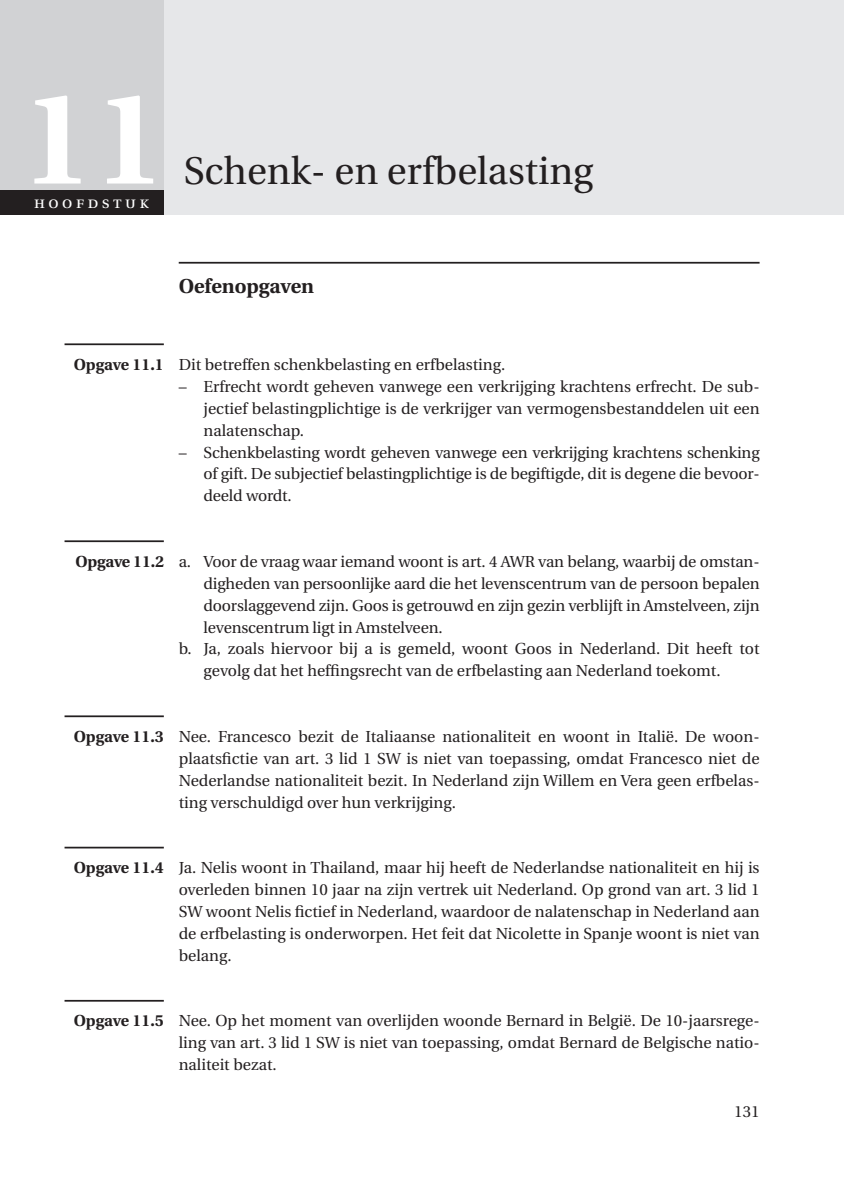
<style>
.page{position:relative;width:844px;height:1191px;background:#fff}
.page>*{position:absolute;margin:0;border:0;box-sizing:border-box;transform-origin:0 0}
.t1{font:700 129.5px "Utopia";color:#fff}
.t2{font:38.5px "Utopia";color:#231f20}
._1_1_kop{font:700 20.12px "Utopia";color:#231f20}
.t3{font:16.8px "Utopia Regular SC";letter-spacing:.21em;color:#fff}
.plat_inspring_ID{font:15.92px/21.9px "Utopia";color:#231f20;text-align:justify}
.s1{font-weight:700}
</style>
<div class="page">
<div style="left:0;top:0;width:164px;height:215px;background:#d1d2d4"></div>
<div style="left:164px;top:0;width:679px;height:215px;background:#e6e7e9"></div>
<div style="left:0;top:190px;width:164px;height:25px;background:#231f20"></div>
<hr style="left:179px;top:262px;width:580px;height:2px;background:#231f20">
<hr style="left:64px;top:343px;width:100px;height:2px;background:#231f20">
<hr style="left:64px;top:540px;width:100px;height:2px;background:#231f20">
<hr style="left:64px;top:715px;width:100px;height:2px;background:#231f20">
<hr style="left:64px;top:846px;width:100px;height:2px;background:#231f20">
<hr style="left:64px;top:1000px;width:100px;height:1px;background:#231f20">
<p class="t1" style="left:21px;top:65px;width:147px">11</p>
<p class="t3" style="left:34px;top:193px;width:116px">hoofdstuk</p>
<p class="t2" style="left:184px;top:149px;width:411px">Schenk- en erfbelasting</p>
<p class="_1_1_kop" style="left:179px;top:275px;width:137px">Oefenopgaven</p>
<p class="plat_inspring_ID" style="left:74px;top:354px;width:433px"><span class="s1">Opgave 11.1</span> Dit betreffen schenkbelasting en erfbelasting.</p>
<p class="plat_inspring_ID" style="left:203px;top:376px;width:557px;text-indent:-25px">– Erfrecht wordt geheven vanwege een verkrijging krachtens erfrecht. De sub&shy;jectief belastingplichtige is de verkrijger van vermogensbestanddelen uit een nalatenschap.</p>
<p class="plat_inspring_ID" style="left:203px;top:441px;width:557px;text-indent:-25px">– Schenkbelasting wordt geheven vanwege een verkrijging krachtens schenking of gift. De subjectief belastingplichtige is de begiftigde, dit is degene die bevoor&shy;deeld wordt.</p>
<p class="plat_inspring_ID" style="left:203px;top:551px;width:557px;text-indent:-128px"><span class="s1">Opgave 11.2</span> a. Voor de vraag waar iemand woont is art. 4 AWR van belang, waarbij de omstan&shy;digheden van persoonlijke aard die het levenscentrum van de persoon bepalen doorslaggevend zijn. Goos is getrouwd en zijn gezin verblijft in Amstelveen, zijn levenscentrum ligt in Amstelveen.</p>
<p class="plat_inspring_ID" style="left:203px;top:638px;width:557px;text-indent:-25px">b. Ja, zoals hiervoor bij a is gemeld, woont Goos in Nederland. Dit heeft tot gevolg dat het heffingsrecht van de erfbelasting aan Nederland toekomt.</p>
<p class="plat_inspring_ID" style="left:179px;top:726px;width:582px;text-indent:-105px"><span class="s1">Opgave 11.3</span> Nee. Francesco bezit de Italiaanse nationaliteit en woont in Italië. De woon&shy;plaatsfictie van art. 3 lid 1 SW is niet van toepassing, omdat Francesco niet de Nederlandse nationaliteit bezit. In Nederland zijn Willem en Vera geen erfbelas&shy;ting verschuldigd over hun verkrijging.</p>
<p class="plat_inspring_ID" style="left:179px;top:857px;width:582px;text-indent:-105px"><span class="s1">Opgave 11.4</span> Ja. Nelis woont in Thailand, maar hij heeft de Nederlandse nationaliteit en hij is overleden binnen 10 jaar na zijn vertrek uit Nederland. Op grond van art. 3 lid 1<br>SW woont Nelis fictief in Nederland, waardoor de nalatenschap in Nederland aan de erfbelasting is onderworpen. Het feit dat Nicolette in Spanje woont is niet van belang.</p>
<p class="plat_inspring_ID" style="left:179px;top:1010px;width:582px;text-indent:-105px"><span class="s1">Opgave 11.5</span> Nee. Op het moment van overlijden woonde Bernard in België. De 10-jaarsrege&shy;ling van art. 3 lid 1 SW is niet van toepassing, omdat Bernard de Belgische natio&shy;naliteit bezat.</p>
<p class="plat_inspring_ID" style="left:734px;top:1101px;width:27px">131</p>
</div>
